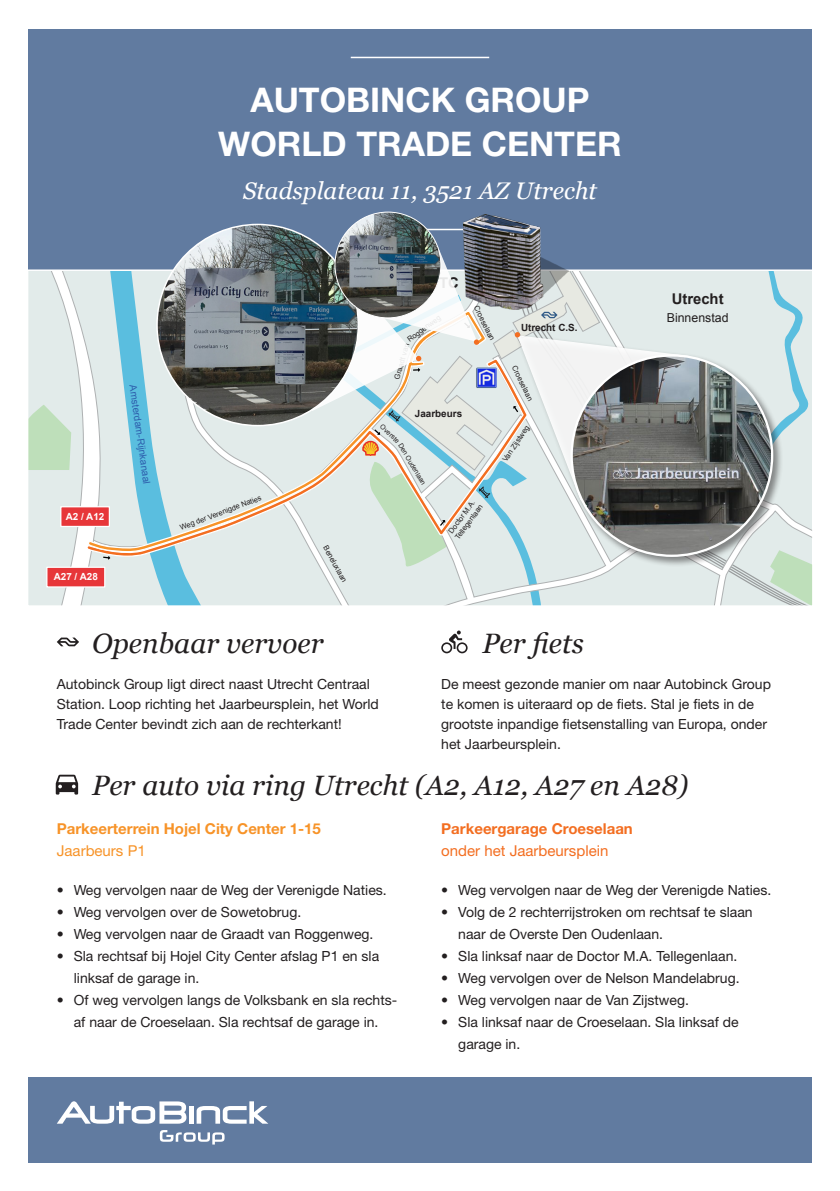
<style>
.page{position:relative;width:840px;height:1191px;background:#fff}
.page>*{position:absolute;margin:0;border:0;box-sizing:border-box;transform-origin:0 0}
.functie{font:700 34px "Helvetica Neue LT Std";color:#fff}
.functie-2{font:italic 28px "Georgia";color:#231f20}
.functie-3{font:italic 24px "Georgia";color:#fff}
.t1{font:700 15px "Helvetica Neue LT Std";color:#f79328}
.t2{font:700 15px "Helvetica Neue LT Std";color:#f36e21}
.t3{font:15px "Helvetica Neue LT Std";color:#f36e21}
.t4{font:15px "Helvetica Neue LT Std";color:#f79328}
.t5{font:700 14.8px "Arial";color:#231f20}
.t6{font:14px/20px "Helvetica Neue LT Std";color:#231f20}
.t7{font:12.4px "Arial";color:#231f20}
.t8{font:9.8px "Arial";color:#2d5eac}
.t9{font:700 9.8px "Arial";color:#231f20}
.t10{font:700 9.8px "Arial";color:#fff}
.t11{font:7.4px/8.8px "Arial";color:#231f20}
.t12{font:6.8px "Arial";color:#231f20}
</style>
<div class="page">
<div style="left:28px;top:30px;width:783px;height:242px;background:#617ba0"></div>
<div style="left:28px;top:1077px;width:783px;height:85px;background:#617ba0"></div>
<svg style="left:160px;top:1130px;width:64px;height:14px"></svg>
<svg style="left:57px;top:1101px;width:129px;height:22px"></svg>
<hr style="left:189px;top:1105px;width:4px;height:18px;background:#fff">
<svg style="left:196px;top:1101px;width:72px;height:22px"></svg>
<hr style="left:350px;top:57px;width:139px;height:1px;background:#fff">
<hr style="left:350px;top:229px;width:139px;height:1px;background:#fff">
<svg style="left:28px;top:269px;width:784px;height:337px;background:#d6e2e2"></svg>
<img style="left:157px;top:224px;width:201px;height:201px;border-radius:101px">
<img style="left:463px;top:214px;width:78px;height:32px">
<div style="left:515px;top:334px;width:267px;height:233px;background:#231f20;opacity:.5"></div>
<img style="left:571px;top:355px;width:200px;height:201px;border-radius:100px">
<svg style="left:57px;top:637px;width:22px;height:9px"></svg>
<svg style="left:441px;top:630px;width:26px;height:23px"></svg>
<svg style="left:56px;top:774px;width:22px;height:20px"></svg>
<img style="left:335px;top:212px;width:105px;height:106px;border-radius:53px">
<svg style="left:312px;top:246px;width:376px;height:323px"></svg>
<p class="functie" style="left:250px;top:78px;width:340px">AUTOBINCK GROUP</p>
<p class="functie" style="left:218px;top:122px;width:404px">WORLD TRADE CENTER</p>
<p class="functie-3" style="left:243px;top:175px;width:355px">Stadsplateau 11, 3521 AZ Utrecht</p>
<p class="t10" style="left:66px;top:510px;width:40px">A2 / A12</p>
<p class="t10" style="left:54px;top:570px;width:46px">A27 / A28</p>
<p class="t8" style="left:139px;top:384px;width:101px;rotate:82deg">Amsterdam-Rijnkanaal</p>
<p class="t11" style="left:178px;top:523px;width:88px;rotate:-20deg">Weg der Verenigde Naties</p>
<p class="t11" style="left:329px;top:544px;width:42px;rotate:61deg">Beneluxlaan</p>
<p class="t11" style="left:405px;top:337px;width:41px;rotate:-36deg">Roggenweg</p>
<p class="t11" style="left:392px;top:378px;width:38px;rotate:-74deg">Graadt van</p>
<p class="t11" style="left:479px;top:304px;width:39px;rotate:63deg">Croeselaan</p>
<p class="t9" style="left:414px;top:407px;width:49px">Jaarbeurs</p>
<p class="t12" style="left:384px;top:422px;width:25px;rotate:43deg">Overste</p>
<p class="t12" style="left:403px;top:441px;width:49px;rotate:59deg">Den Oudenlaan</p>
<p class="t11" style="left:446px;top:531px;width:43px;rotate:-54deg">Doctor M.A.<br>Tellegenlaan</p>
<p class="t9" style="left:520px;top:321px;width:58px">Utrecht C.S.</p>
<p class="t11" style="left:517px;top:364px;width:39px;rotate:63deg">Croeselaan</p>
<p class="t11" style="left:500px;top:458px;width:43px;rotate:-56deg">Van Zijstweg</p>
<p class="t5" style="left:671px;top:289px;width:53px">Utrecht</p>
<p class="t7" style="left:666px;top:309px;width:63px">Binnenstad</p>
<p class="functie-2" style="left:92px;top:625px;width:233px">Openbaar vervoer</p>
<p class="functie-2" style="left:482px;top:625px;width:103px">Per fiets</p>
<p class="t6" style="left:57px;top:673px;width:323px">Autobinck Group ligt direct naast Utrecht Centraal<br>Station. Loop richting het Jaarbeursplein, het World<br>Trade Center bevindt zich aan de rechterkant!</p>
<p class="t6" style="left:441px;top:673px;width:331px">De meest gezonde manier om naar Autobinck Group te komen is uiteraard op de fiets. Stal je fiets in de grootste inpandige fietsenstalling van Europa, onder het Jaarbeursplein.</p>
<p class="functie-2" style="left:92px;top:768px;width:597px">Per auto via ring Utrecht (A2, A12, A27 en A28)</p>
<p class="t1" style="left:57px;top:819px;width:265px">Parkeerterrein Hojel City Center 1-15</p>
<p class="t4" style="left:57px;top:842px;width:90px">Jaarbeurs P1</p>
<p class="t6" style="left:57px;top:879px;width:331px">• Weg vervolgen naar de Weg der Verenigde Naties.</p>
<p class="t6" style="left:57px;top:901px;width:246px">• Weg vervolgen over de Sowetobrug.</p>
<p class="t6" style="left:57px;top:923px;width:318px">• Weg vervolgen naar de Graadt van Roggenweg.</p>
<p class="t6" style="left:74px;top:944px;width:307px;line-height:22px;text-indent:-17px">• Sla rechtsaf bij Hojel City Center afslag P1 en sla linksaf de garage in.</p>
<p class="t6" style="left:57px;top:988px;width:342px;line-height:22px;text-align:center">• Of weg vervolgen langs de Volksbank en sla rechts&shy;af naar de Croeselaan. Sla rechtsaf de garage in.</p>
<p class="t2" style="left:441px;top:819px;width:193px">Parkeergarage Croeselaan</p>
<p class="t3" style="left:441px;top:842px;width:168px">onder het Jaarbeursplein</p>
<p class="t6" style="left:441px;top:879px;width:331px">• Weg vervolgen naar de Weg der Verenigde Naties.</p>
<p class="t6" style="left:458px;top:900px;width:296px;line-height:22px;text-indent:-17px">• Volg de 2 rechterrijstroken om rechtsaf te slaan naar de Overste Den Oudenlaan.</p>
<p class="t6" style="left:441px;top:945px;width:297px">• Sla linksaf naar de Doctor M.A. Tellegenlaan.</p>
<p class="t6" style="left:441px;top:967px;width:300px">• Weg vervolgen over de Nelson Mandelabrug.</p>
<p class="t6" style="left:441px;top:989px;width:249px">• Weg vervolgen naar de Van Zijstweg.</p>
<p class="t6" style="left:458px;top:1010px;width:282px;line-height:22px;text-indent:-17px">• Sla linksaf naar de Croeselaan. Sla linksaf de garage in.</p>
</div>
